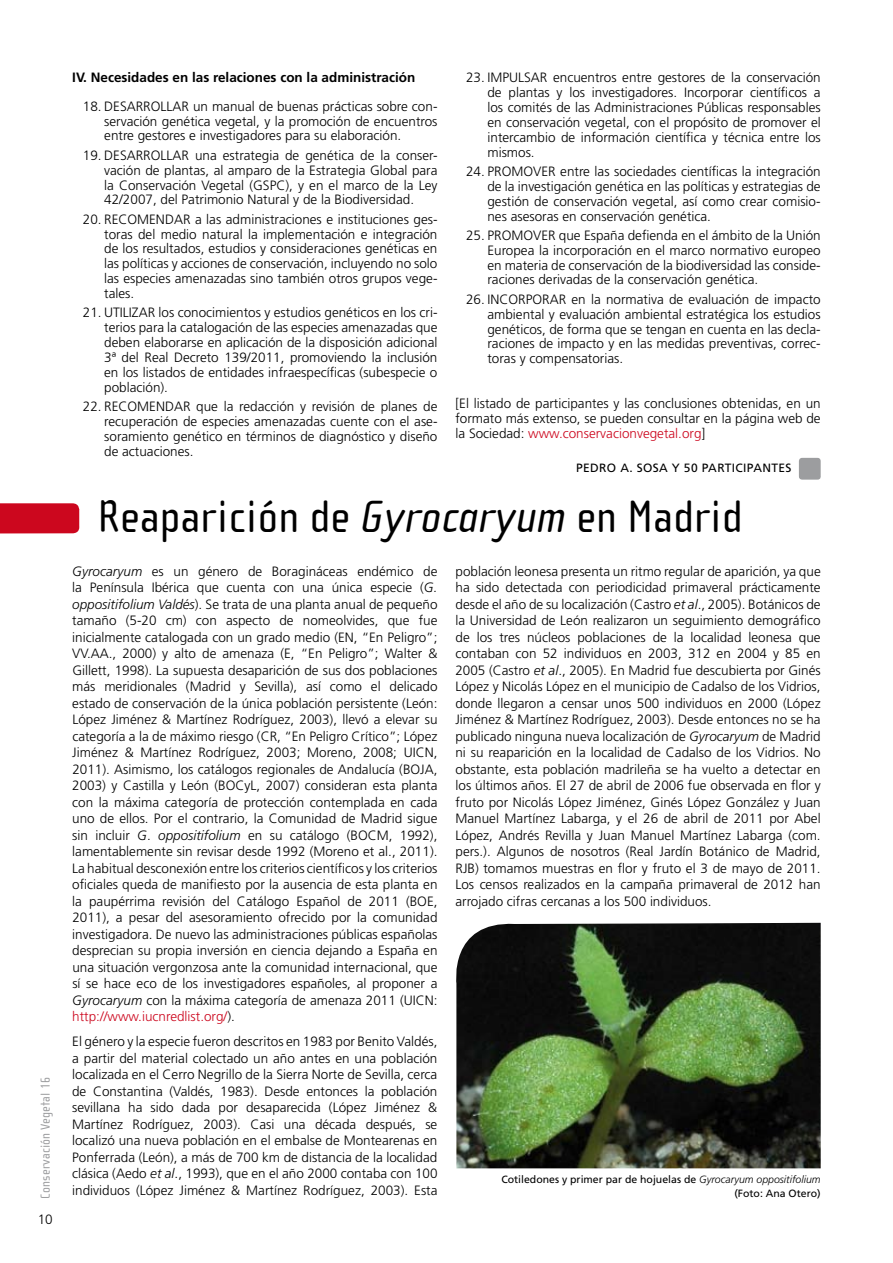
<style>
.page{position:relative;width:893px;height:1263px;background:#fff}
.page>*{position:absolute;margin:0;border:0;box-sizing:border-box;transform-origin:0 0}
.t1{font:46.5px "Cholla Sans";letter-spacing:.01em;color:#000}
.t2{font:300 13.5px/16.5px "Frutiger";color:#000;text-align:justify}
.t3{font:700 13.5px "Frutiger";color:#000}
.t4{font:13.5px "Cholla Sans";letter-spacing:.01em;color:#9c9d9f}
.t5{font:12px "Frutiger";letter-spacing:.03em;color:#000}
.t6{font:10.5px/13.5px "Frutiger";color:#000;text-align:right}
.s1{color:#cc071e}
.s2{font-style:italic}
.s3{font-weight:300;font-style:italic}
</style>
<div class="page">
<div style="left:0;top:503px;width:80px;height:30px;background:#cc071e"></div>
<img style="left:456px;top:922px;width:365px;height:246px">
<svg style="left:799px;top:458px;width:22px;height:22px"></svg>
<p class="t4" style="left:38px;top:1198px;width:123px;rotate:-90deg">Conservación Vegetal 16</p>
<p class="t2" style="left:38px;top:1211px;width:17px">10</p>
<p class="t3" style="left:72px;top:70px;width:345px">IV. Necesidades en las relaciones con la administración</p>
<p class="t2" style="left:104px;top:99px;width:335px;line-height:14.9px;text-indent:-21px">18. DESARROLLAR un manual de buenas prácticas sobre con&shy;servación genética vegetal, y la promoción de encuentros entre gestores e investigadores para su elaboración.</p>
<p class="t2" style="left:104px;top:148px;width:335px;line-height:14.9px;text-indent:-21px">19. DESARROLLAR una estrategia de genética de la conser&shy;vación de plantas, al amparo de la Estrategia Global para la Conservación Vegetal (GSPC), y en el marco de la Ley 42/2007, del Patrimonio Natural y de la Biodiversidad.</p>
<p class="t2" style="left:104px;top:212px;width:335px;line-height:14.9px;text-indent:-21px">20. RECOMENDAR a las administraciones e instituciones ges&shy;toras del medio natural la implementación e integración de los resultados, estudios y consideraciones genéticas en las políticas y acciones de conservación, incluyendo no solo las especies amenazadas sino también otros grupos vege&shy;tales.</p>
<p class="t2" style="left:104px;top:305px;width:335px;line-height:14.9px;text-indent:-21px">21. UTILIZAR los conocimientos y estudios genéticos en los cri&shy;terios para la catalogación de las especies amenazadas que deben elaborarse en aplicación de la disposición adicional 3ª del Real Decreto 139/2011, promoviendo la inclusión en los listados de entidades infraespecíficas (subespecie o población).</p>
<p class="t2" style="left:104px;top:399px;width:335px;line-height:14.9px;text-indent:-21px">22. RECOMENDAR que la redacción y revisión de planes de recuperación de especies amenazadas cuente con el ase&shy;soramiento genético en términos de diagnóstico y diseño de actuaciones.</p>
<p class="t2" style="left:487px;top:71px;width:335px;line-height:14.9px;text-indent:-21px">23. IMPULSAR encuentros entre gestores de la conservación de plantas y los investigadores. Incorporar científicos a los comités de las Administraciones Públicas responsables en conservación vegetal, con el propósito de promover el intercambio de información científica y técnica entre los mismos.</p>
<p class="t2" style="left:487px;top:164px;width:335px;line-height:14.9px;text-indent:-21px">24. PROMOVER entre las sociedades científicas la integración de la investigación genética en las políticas y estrategias de gestión de conservación vegetal, así como crear comisio&shy;nes asesoras en conservación genética.</p>
<p class="t2" style="left:487px;top:228px;width:335px;line-height:14.9px;text-indent:-21px">25. PROMOVER que España defienda en el ámbito de la Unión Europea la incorporación en el marco normativo europeo en materia de conservación de la biodiversidad las conside&shy;raciones derivadas de la conservación genética.</p>
<p class="t2" style="left:487px;top:292px;width:335px;line-height:14.9px;text-indent:-21px">26. INCORPORAR en la normativa de evaluación de impacto ambiental y evaluación ambiental estratégica los estudios genéticos, de forma que se tengan en cuenta en las decla&shy;raciones de impacto y en las medidas preventivas, correc&shy;toras y compensatorias.</p>
<p class="t2" style="left:455px;top:396px;width:367px;line-height:14.9px">[El listado de participantes y las conclusiones obtenidas, en un formato más extenso, se pueden consultar en la página web de la Sociedad: <span class="s1">www.conservacionvegetal.org</span>]</p>
<p class="t5" style="left:576px;top:461px;width:16px">PEDRO</p>
<p class="t5" style="left:620px;top:461px;width:173px">A. SOSA Y 50 PARTICI PANTES</p>
<h1 class="t1" style="left:98px;top:491px;width:646px">Reaparición de <span class="s2">Gyrocaryum</span> en Madrid</h1>
<p class="t2" style="left:72px;top:563px;width:367px"><span class="s2">Gyrocaryum</span> es un género de Boragináceas endémico de la Península Ibérica que cuenta con una única especie (<span class="s2">G. oppositifolium Valdés</span>). Se trata de una planta anual de pequeño tamaño (5-20 cm) con aspecto de nomeolvides, que fue inicialmente catalogada con un grado medio (EN, “En Peligro”; VV.AA., 2000) y alto de amenaza (E, “En Peligro”; Walter &amp; Gillett, 1998). La supuesta desaparición de sus dos poblaciones más meridionales (Madrid y Sevilla), así como el delicado estado de conservación de la única población persistente (León:<br>López Jiménez &amp; Martínez Rodríguez, 2003), llevó a elevar su categoría a la de máximo riesgo (CR, “En Peligro Crítico”; López Jiménez &amp; Martínez Rodríguez, 2003; Moreno, 2008; UICN, 2011). Asimismo, los catálogos regionales de Andalucía (BOJA, 2003) y Castilla y León (BOCyL, 2007) consideran esta planta con la máxima categoría de protección contemplada en cada uno de ellos. Por el contrario, la Comunidad de Madrid sigue sin incluir <span class="s2">G</span>. <span class="s2">oppositifolium</span> en su catálogo (BOCM, 1992), lamentablemente sin revisar desde 1992 (Moreno et al., 2011).<br>La habitual desconexión entre los criterios científicos y los criterios oficiales queda de manifiesto por la ausencia de esta planta en la paupérrima revisión del Catálogo Español de 2011 (BOE, 2011), a pesar del asesoramiento ofrecido por la comunidad investigadora. De nuevo las administraciones públicas españolas desprecian su propia inversión en ciencia dejando a España en una situación vergonzosa ante la comunidad internacional, que sí se hace eco de los investigadores españoles, al proponer a <span class="s2">Gyrocaryum</span> con la máxima categoría de amenaza 2011 (UICN: <span class="s1">http://www.iucnredlist.org/</span>).</p>
<p class="t2" style="left:72px;top:1033px;width:367px">El género y la especie fueron descritos en 1983 por Benito Valdés, a partir del material colectado un año antes en una población localizada en el Cerro Negrillo de la Sierra Norte de Sevilla, cerca de Constantina (Valdés, 1983). Desde entonces la población sevillana ha sido dada por desaparecida (López Jiménez &amp; Martínez Rodríguez, 2003). Casi una década después, se localizó una nueva población en el embalse de Montearenas en Ponferrada (León), a más de 700 km de distancia de la localidad clásica (Aedo <span class="s2">et al</span>., 1993), que en el año 2000 contaba con 100 individuos (López Jiménez &amp; Martínez Rodríguez, 2003). Esta</p>
<p class="t2" style="left:455px;top:563px;width:367px">población leonesa presenta un ritmo regular de aparición, ya que ha sido detectada con periodicidad primaveral prácticamente desde el año de su localización (Castro <span class="s2">et al</span>., 2005). Botánicos de la Universidad de León realizaron un seguimiento demográfico de los tres núcleos poblaciones de la localidad leonesa que contaban con 52 individuos en 2003, 312 en 2004 y 85 en 2005 (Castro <span class="s2">et al</span>., 2005). En Madrid fue descubierta por Ginés López y Nicolás López en el municipio de Cadalso de los Vidrios, donde llegaron a censar unos 500 individuos en 2000 (López Jiménez &amp; Martínez Rodríguez, 2003). Desde entonces no se ha publicado ninguna nueva localización de <span class="s2">Gyrocaryum</span> de Madrid ni su reaparición en la localidad de Cadalso de los Vidrios. No obstante, esta población madrileña se ha vuelto a detectar en los últimos años. El 27 de abril de 2006 fue observada en flor y fruto por Nicolás López Jiménez, Ginés López González y Juan Manuel Martínez Labarga, y el 26 de abril de 2011 por Abel López, Andrés Revilla y Juan Manuel Martínez Labarga (com. pers.). Algunos de nosotros (Real Jardín Botánico de Madrid, RJB) tomamos muestras en flor y fruto el 3 de mayo de 2011.<br>Los censos realizados en la campaña primaveral de 2012 han arrojado cifras cercanas a los 500 individuos.</p>
<p class="t6" style="left:501px;top:1173px;width:321px">Cotiledones y primer par de hojuelas de <span class="s3">Gyrocaryum oppositifolium </span>(Foto: Ana Otero)</p>
</div>
